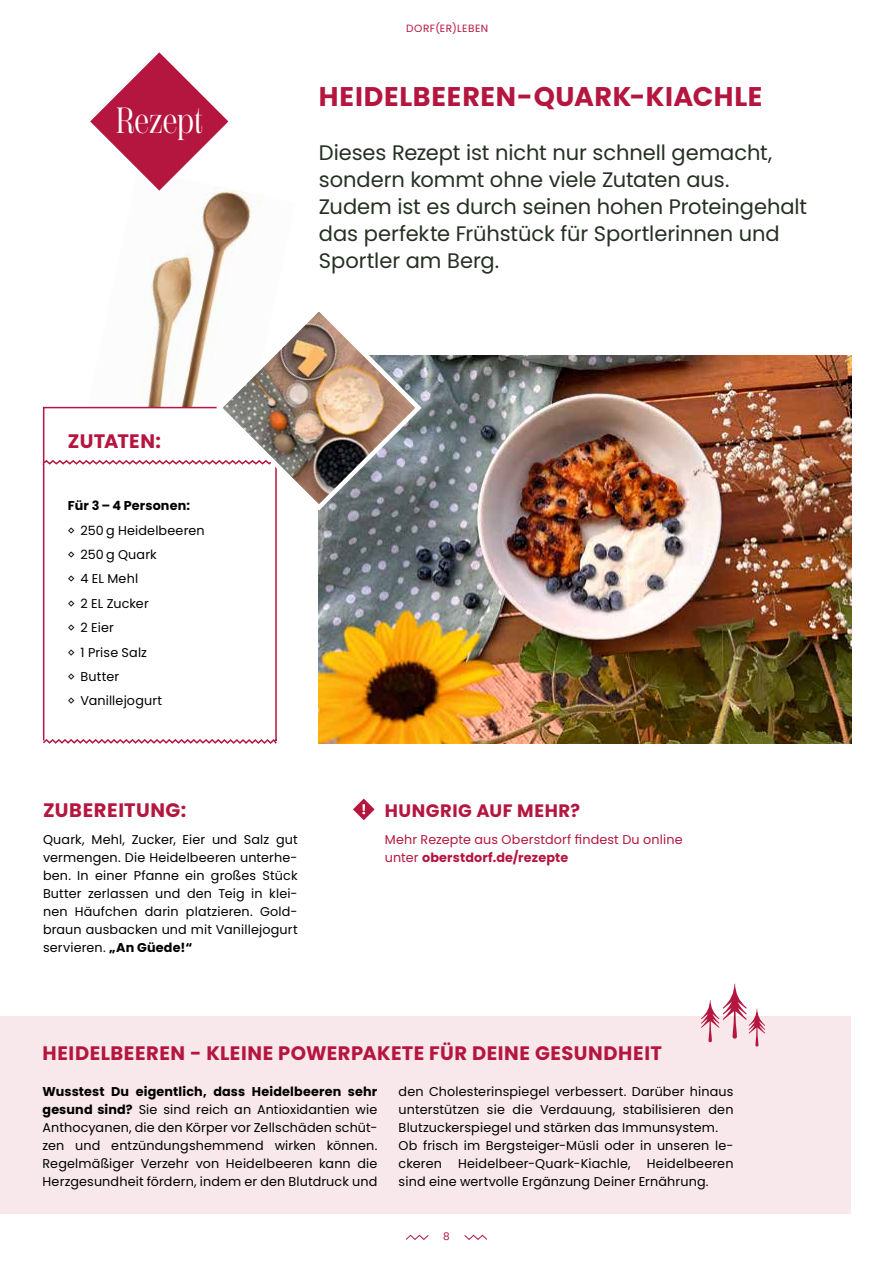
<style>
.page{position:relative;width:893px;height:1263px;background:#fff}
.page>*{position:absolute;margin:0;border:0;box-sizing:border-box;transform-origin:0 0}
.t1{font:36.3px "Scotch Display Comp Rm";color:#fff}
.t2{font:700 27px "Poppins";letter-spacing:.02em;color:#b5163f}
.t3{font:21px/27px "Poppins";letter-spacing:-.005em;color:#253023}
.t4{font:700 19.5px "Poppins";letter-spacing:.025em;color:#b5163f}
.t5{font:700 18px "Poppins";letter-spacing:.035em;color:#b5163f}
.t6{font:12.75px/18px "Poppins";letter-spacing:.01em;color:#000}
.t7{font:12.75px/18px "Poppins";letter-spacing:.01em;color:#b5163f}
.t8{font:700 12.75px "Poppins";letter-spacing:.01em;color:#000}
.t9{font:10.5px "Poppins";letter-spacing:.045em;color:#b5163f}
.s1{font-weight:700}
</style>
<div class="page">
<svg style="left:406px;top:1235px;width:23px;height:5px"></svg>
<svg style="left:464px;top:1235px;width:23px;height:5px"></svg>
<img style="left:149px;top:190px;width:112px;height:112px">
<svg style="left:90px;top:52px;width:138px;height:139px"></svg>
<svg style="left:42px;top:514px;width:235px;height:224px"></svg>
<svg style="left:42px;top:738px;width:235px;height:6px"></svg>
<svg style="left:353px;top:798px;width:22px;height:22px"></svg>
<img style="left:319px;top:355px;width:532px;height:389px">
<img style="left:42px;top:302px;width:383px;height:212px">
<div style="left:0;top:1017px;width:850px;height:197px;background:#f8e8ec"></div>
<svg style="left:701px;top:983px;width:125px;height:64px"></svg>
<h1 class="t1" style="left:116px;top:100px;width:89px">Rezept</h1>
<p class="t9" style="left:406px;top:23px;width:83px">DORF(ER)LEBEN</p>
<h2 class="t2" style="left:319px;top:80px;width:445px">HEIDELBEEREN-QUARK-KIACHLE</h2>
<h3 class="t3" style="left:319px;top:139px;width:490px">Dieses Rezept ist nicht nur schnell gemacht, sondern kommt ohne viele Zutaten aus.<br>Zudem ist es durch seinen hohen Proteingehalt das perfekte Frühstück für Sportlerinnen und Sportler am Berg.</h3>
<h3 class="t4" style="left:68px;top:429px;width:95px">ZUTATEN:</h3>
<p class="t8" style="left:68px;top:498px;width:124px">Für 3 – 4 Personen:</p>
<p class="t6" style="left:68px;top:518px;width:138px;line-height:24.5px">◊ 250g Heidelbeeren ◊ 250g Quark<br>◊ 4 EL Mehl<br>◊ 2 EL Zucker<br>◊ 2 Eier<br>◊ 1 Prise Salz<br>◊ Butter<br>◊ Vanillejogurt</p>
<h3 class="t4" style="left:43px;top:798px;width:145px">ZUBEREITUNG:</h3>
<p class="t6" style="left:43px;top:830px;width:256px">Quark, Mehl, Zucker, Eier und Salz gut vermengen. Die Heidelbeeren unterhe&shy;ben. In einer Pfanne ein großes Stück Butter zerlassen und den Teig in klei&shy;nen Häufchen darin platzieren. Gold&shy;braun ausbacken und mit Vanillejogurt servieren. <span class="s1">„An Güede!“</span></p>
<h3 class="t5" style="left:385px;top:800px;width:197px">HUNGRIG AUF MEHR?</h3>
<p class="t7" style="left:385px;top:830px;width:299px">Mehr Rezepte aus Oberstdorf findest Du online unter <span class="s1">oberstdorf.de/rezepte</span></p>
<h3 class="t4" style="left:43px;top:1041px;width:621px">HEIDELBEEREN - KLEINE POWERPAKETE FÜR DEINE GESUNDHEIT</h3>
<p class="t6" style="left:43px;top:1082px;width:336px;text-align:justify"><span class="s1">Wusstest Du eigentlich, dass Heidelbeeren sehr gesund sind?</span> Sie sind reich an Antioxidantien wie Anthocyanen, die den Körper vor Zellschäden schüt&shy;zen und entzündungshemmend wirken können.<br>Regelmäßiger Verzehr von Heidelbeeren kann die Herzgesundheit fördern, indem er den Blutdruck und</p>
<p class="t6" style="left:399px;top:1082px;width:336px">den Cholesterinspiegel verbessert. Darüber hinaus unterstützen sie die Verdauung, stabilisieren den Blutzuckerspiegel und stärken das Immunsystem.<br>Ob frisch im Bergsteiger-Müsli oder in unseren le&shy;ckeren</p>
<p class="t6" style="left:399px;top:1154px;width:336px;text-indent:248px">Heidelbeeren sind eine wertvolle Ergänzung Deiner Ernährung.</p>
<p class="t6" style="left:458px;top:1154px;width:174px">Heidelbeer-Quark-Kiachle,</p>
<p class="t9" style="left:443px;top:1230px;width:8px">8</p>
</div>
